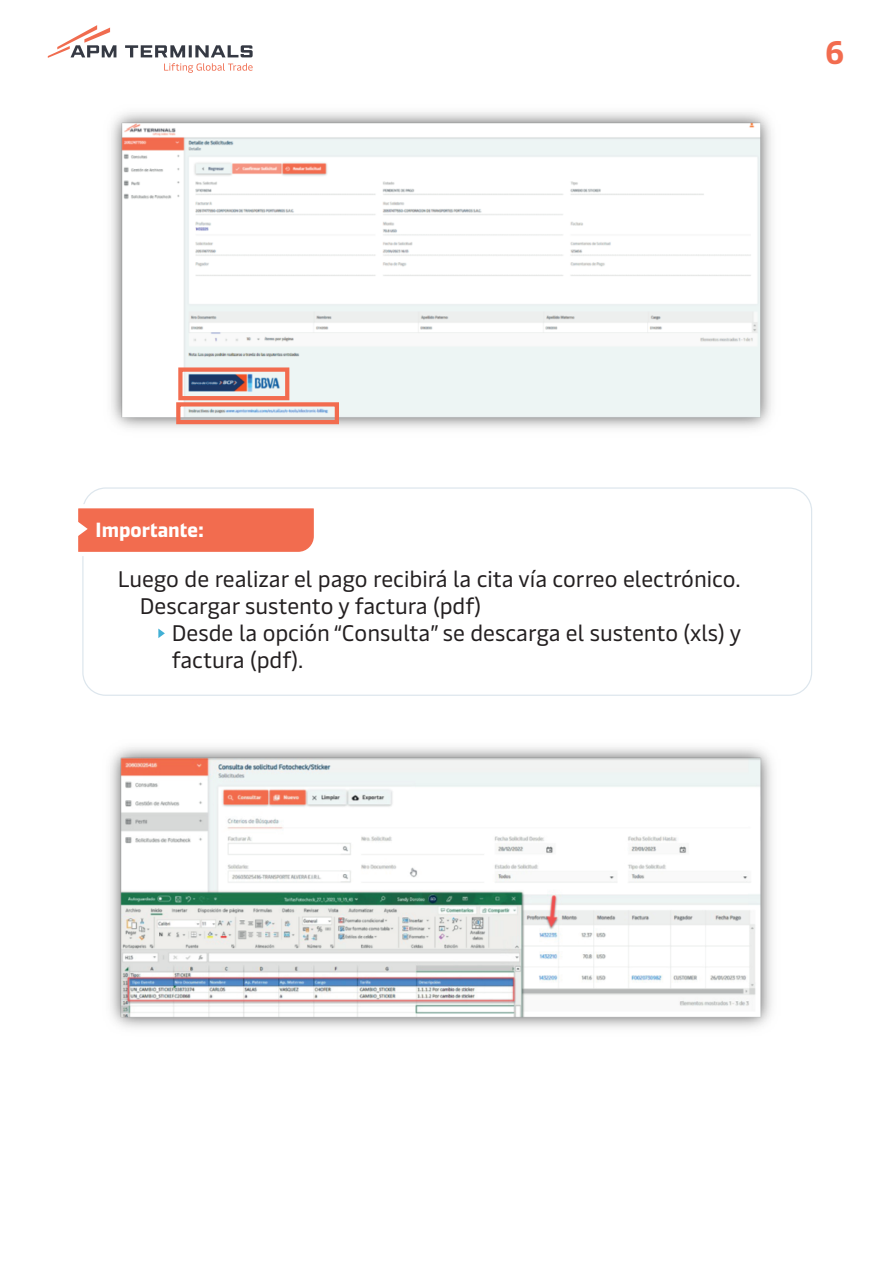
<style>
.page{position:relative;width:893px;height:1263px;background:#fff}
.page>*{position:absolute;margin:0;border:0;box-sizing:border-box;transform-origin:0 0}
.t1{font:700 32.4px "Maersk Text Office";color:#f26c4f}
.t2{font:22.5px/27px "Maersk Text";color:#231f20}
.t3{font:700 20.4px "Maersk Headline Office";color:#fff}
</style>
<div class="page">
<img style="left:111px;top:112px;width:660px;height:316px">
<div style="left:178px;top:367px;width:111px;height:33px;border:4px solid #f26c4f"></div>
<div style="left:176px;top:402px;width:163px;height:22px;border:4px solid #f26c4f"></div>
<img style="left:110px;top:747px;width:662px;height:281px">
<svg style="left:48px;top:25px;width:205px;height:48px"></svg>
<div style="left:82px;top:487px;width:730px;height:209px;border:1px solid #dde6ed;border-radius:23px"></div>
<svg style="left:78px;top:502px;width:236px;height:56px"></svg>
<svg style="left:158px;top:628px;width:7px;height:10px"></svg>
<h1 class="t1" style="left:824px;top:25px;width:21px">6</h1>
<p class="t3" style="left:96px;top:513px;width:110px">Importante:</p>
<p class="t2" style="left:140px;top:562px;width:602px;text-indent:-22px">Luego de realizar el pago recibirá la cita vía correo electrónico.<br>Descargar sustento y factura (pdf)</p>
<p class="t2" style="left:172px;top:616px;width:571px">Desde la opción “Consulta” se descarga el sustento (xls) y factura (pdf).</p>
</div>
